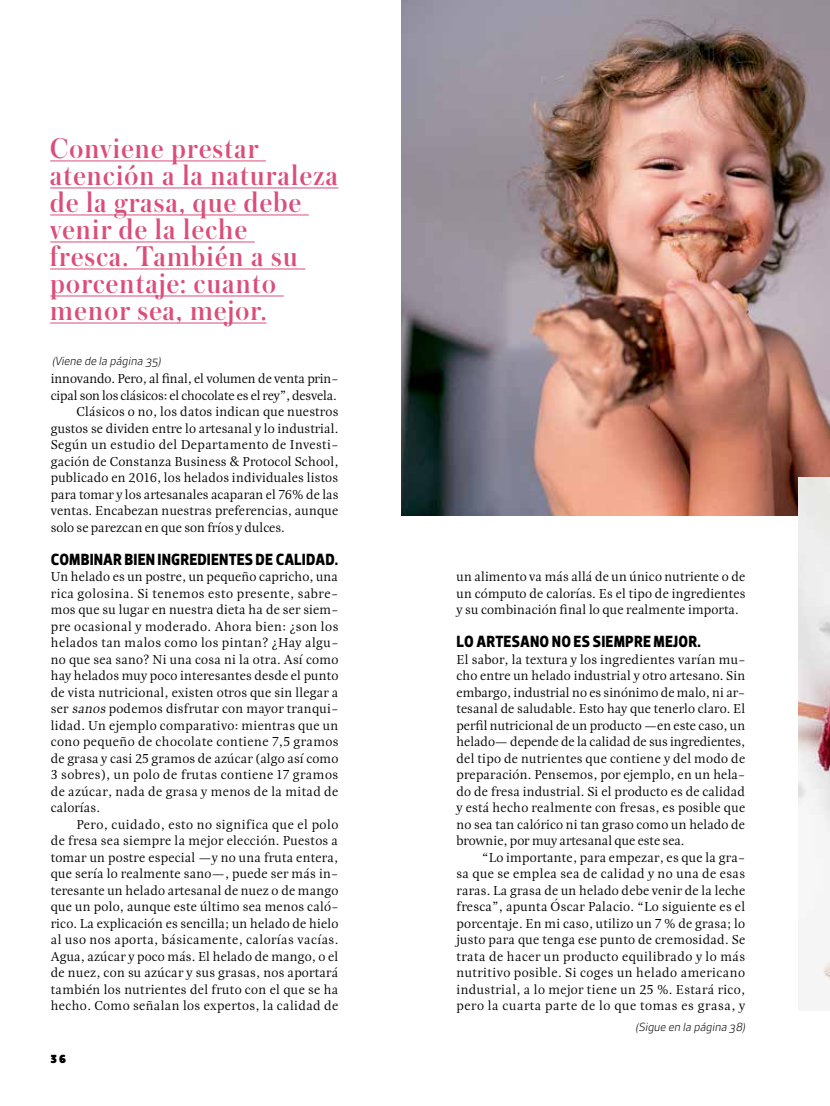
<style>
.page{position:relative;width:830px;height:1106px;background:#fff}
.page>*{position:absolute;margin:0;border:0;box-sizing:border-box;transform-origin:0 0}
.t1{font:500 30px/27px "Austin";letter-spacing:.045em;color:#db4d7a}
.t2{font:700 16.5px "Dobra";letter-spacing:.01em;color:#000;scale:.91 1}
.t3{font:13.5px/16.5px "Esta Pro";letter-spacing:.005em;color:#000;text-align:justify}
.t4{font:13.5px "Esta Pro";letter-spacing:-.015em;color:#000}
.t5{font:13.5px "Esta Pro";letter-spacing:.025em;color:#000}
.t6{font:italic 300 12.75px "Gesta";color:#000}
.t7{font:900 12px "Dobra";color:#000}
.s1{font-style:italic}
</style>
<div class="page">
<img style="left:401px;top:0;width:428px;height:515px">
<img style="left:797px;top:477px;width:32px;height:504px">
<hr style="left:50px;top:161px;width:216px;height:1px;background:#db4d7a">
<hr style="left:50px;top:188px;width:288px;height:1px;background:#db4d7a">
<hr style="left:50px;top:215px;width:259px;height:1px;background:#db4d7a">
<hr style="left:50px;top:242px;width:205px;height:1px;background:#db4d7a">
<hr style="left:50px;top:269px;width:255px;height:1px;background:#db4d7a">
<hr style="left:50px;top:296px;width:233px;height:1px;background:#db4d7a">
<hr style="left:50px;top:323px;width:216px;height:1px;background:#db4d7a">
<h1 class="t1" style="left:50px;top:134px;width:289px">Conviene prestar atención a la naturaleza de la grasa, que debe venir de la leche<br>fresca. También a su porcentaje: cuanto menor sea, mejor.</h1>
<p class="t6" style="left:52px;top:354px;width:113px">(Viene de la página 35)</p>
<p class="t3" style="left:51px;top:370px;width:289px">innovando. Pero, al final, el volumen de venta prin-</p>
<p class="t4" style="left:51px;top:387px;width:287px">cipal son los clásicos: el chocolate es el rey”, desvela.</p>
<p class="t3" style="left:76px;top:403px;width:263px">Clásicos o no, los datos indican que nuestros</p>
<p class="t3" style="left:51px;top:419px;width:289px">gustos se dividen entre lo artesanal y lo industrial.</p>
<p class="t5" style="left:51px;top:436px;width:289px">Según un estudio del Departamento de Investi-</p>
<p class="t3" style="left:51px;top:452px;width:289px">gación de Constanza Business &amp; Protocol School,</p>
<p class="t3" style="left:51px;top:469px;width:289px">publicado en 2016, los helados individuales listos</p>
<p class="t3" style="left:51px;top:485px;width:289px">para tomar y los artesanales acaparan el 76% de las</p>
<p class="t3" style="left:51px;top:502px;width:289px">ventas. Encabezan nuestras preferencias, aunque</p>
<p class="t3" style="left:51px;top:518px;width:235px">solo se parezcan en que son fríos y dulces.</p>
<p class="t2" style="left:51px;top:549px;width:317px">COMBINAR BIEN INGREDIENTES DE CALIDAD.</p>
<p class="t3" style="left:51px;top:568px;width:289px">Un helado es un postre, un pequeño capricho, una rica golosina. Si tenemos esto presente, sabre&shy;mos que su lugar en nuestra dieta ha de ser siem&shy;pre ocasional y moderado. Ahora bien: ¿son los helados tan malos como los pintan? ¿Hay algu&shy;no que sea sano? Ni una cosa ni la otra. Así como hay helados muy poco interesantes desde el punto de vista nutricional, existen otros que sin llegar a ser <span class="s1">sanos</span> podemos disfrutar con mayor tranqui&shy;lidad. Un ejemplo comparativo: mientras que un cono pequeño de chocolate contiene 7,5 gramos de grasa y casi 25 gramos de azúcar (algo así como 3 sobres), un polo de frutas contiene 17 gramos de azúcar, nada de grasa y menos de la mitad de calorías.</p>
<p class="t3" style="left:51px;top:815px;width:289px;text-indent:26px">Pero, cuidado, esto no significa que el polo de fresa sea siempre la mejor elección. Puestos a tomar un postre especial —y no una fruta entera, que sería lo realmente sano—, puede ser más in&shy;teresante un helado artesanal de nuez o de mango que un polo, aunque este último sea menos caló&shy;rico. La explicación es sencilla; un helado de hielo al uso nos aporta, básicamente, calorías vacías.<br>Agua, azúcar y poco más. El helado de mango, o el de nuez, con su azúcar y sus grasas, nos aportará también los nutrientes del fruto con el que se ha hecho. Como señalan los expertos, la calidad de</p>
<p class="t7" style="left:51px;top:1052px;width:17px">36</p>
<p class="t3" style="left:456px;top:568px;width:290px">un alimento va más allá de un único nutriente o de un cómputo de calorías. Es el tipo de ingredientes y su combinación final lo que realmente importa.</p>
<p class="t2" style="left:456px;top:632px;width:270px">LO ARTESANO NO ES SIEMPRE MEJOR.</p>
<p class="t3" style="left:456px;top:650px;width:290px">El sabor, la textura y los ingredientes varían mu&shy;cho entre un helado industrial y otro artesano. Sin embargo, industrial no es sinónimo de malo, ni ar&shy;tesanal de saludable. Esto hay que tenerlo claro. El perfil nutricional de un producto —en este caso, un helado— depende de la calidad de sus ingredientes, del tipo de nutrientes que contiene y del modo de preparación. Pensemos, por ejemplo, en un hela&shy;do de fresa industrial. Si el producto es de calidad y está hecho realmente con fresas, es posible que no sea tan calórico ni tan graso como un helado de brownie, por muy artesanal que este sea.</p>
<p class="t3" style="left:456px;top:848px;width:290px;text-indent:26px">“Lo importante, para empezar, es que la gra&shy;sa que se emplea sea de calidad y no una de esas raras. La grasa de un helado debe venir de la leche fresca”, apunta Óscar Palacio. “Lo siguiente es el porcentaje. En mi caso, utilizo un 7 % de grasa; lo justo para que tenga ese punto de cremosidad. Se trata de hacer un producto equilibrado y lo más nutritivo posible. Si coges un helado americano industrial, a lo mejor tiene un 25 %. Estará rico, pero la cuarta parte de lo que tomas es grasa, y</p>
<p class="t6" style="left:635px;top:1020px;width:114px">(Sigue en la página 38)</p>
</div>
